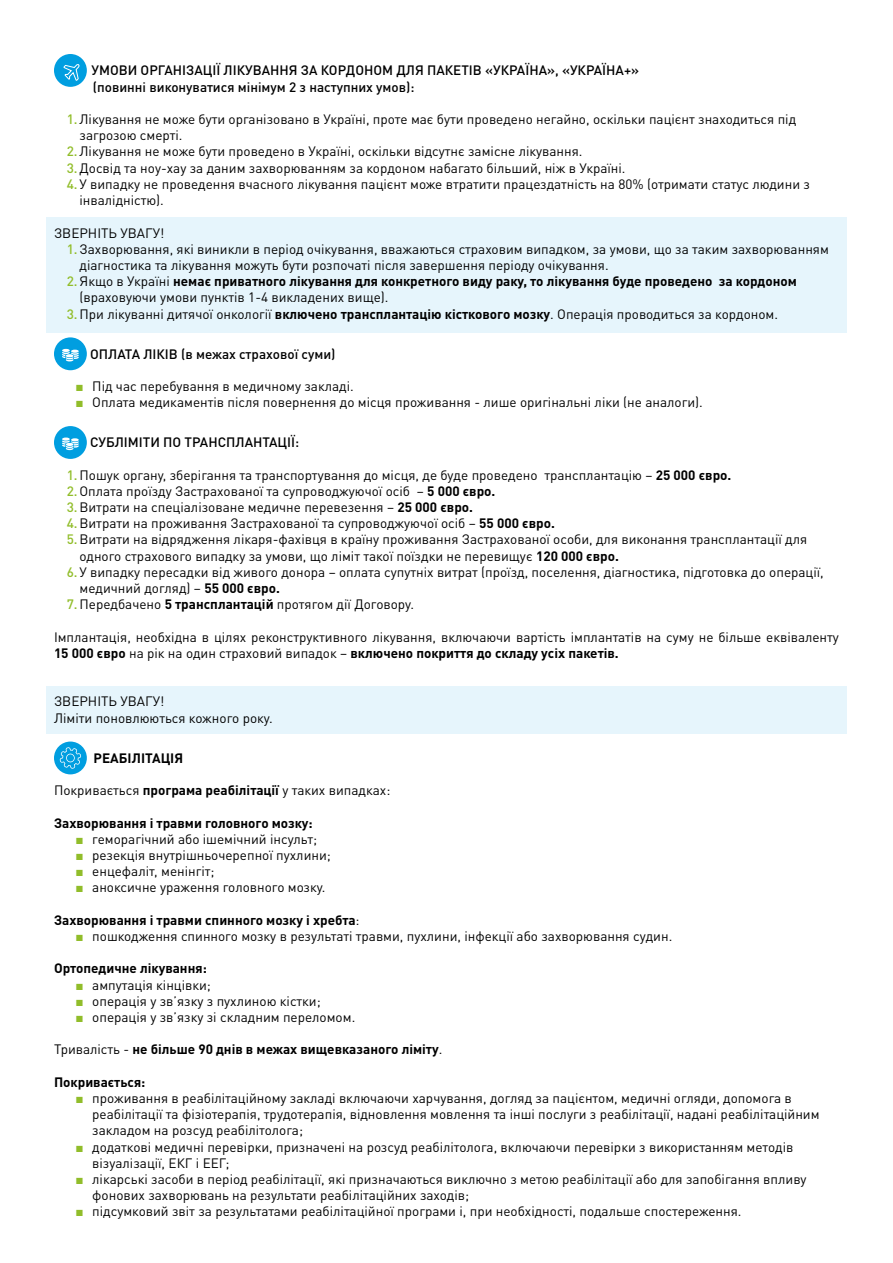
<style>
.page{position:relative;width:893px;height:1263px;background:#fff}
.page>*{position:absolute;margin:0;border:0;box-sizing:border-box;transform-origin:0 0}
.t1{font:13.5px/16.2px "DIN Pro";color:#000}
.t2{font:700 13.5px "DIN Pro";color:#000}
.t3{font:500 13.5px/16.2px "DIN Pro";color:#000}
.s1{font-weight:500;color:#91bd2a}
.s2{font-weight:400}
.s3{font-weight:700}
.s4{font-family:"Times New Roman";color:#91bd2a}
</style>
<div class="page">
<div style="left:46px;top:686px;width:801px;height:47px;background:#e6f5fc"></div>
<div style="left:46px;top:217px;width:801px;height:116px;background:#e6f5fc"></div>
<div style="left:54px;top:54px;width:33px;height:33px;background:#009ee0;border-radius:50%"></div>
<svg style="left:63px;top:64px;width:17px;height:16px"></svg>
<div style="left:54px;top:337px;width:33px;height:33px;background:#009ee0;border-radius:50%"></div>
<svg style="left:62px;top:349px;width:17px;height:12px"></svg>
<div style="left:54px;top:426px;width:33px;height:33px;background:#009ee0;border-radius:50%"></div>
<svg style="left:62px;top:437px;width:17px;height:13px"></svg>
<div style="left:54px;top:741px;width:33px;height:33px;background:#009ee0;border-radius:50%"></div>
<svg style="left:60px;top:747px;width:21px;height:22px"></svg>
<p class="t3" style="left:91px;top:62px;width:549px">УМОВИ ОРГАНІЗАЦІЇ ЛІКУВАННЯ ЗА КОРДОНОМ ДЛЯ ПАКЕТІВ «УКРАЇНА», «УКРАЇНА+» (повинні виконуватися мінімум 2 з наступних умов):</p>
<p class="t1" style="left:67px;top:111px;width:731px"><span class="s1">1.</span>Лікування не може бути організовано в Україні, проте має бути проведено негайно, оскільки пацієнт знаходиться під</p>
<p class="t1" style="left:80px;top:127px;width:104px">загрозою смерті.</p>
<p class="t1" style="left:67px;top:143px;width:517px"><span class="s1">2.</span>Лікування не може бути проведено в Україні, оскільки відсутнє замісне лікування.</p>
<p class="t1" style="left:67px;top:159px;width:560px"><span class="s1">3.</span>Досвід та ноу-хау за даним захворюванням за кордоном набагато більший, ніж в Україні.</p>
<p class="t1" style="left:67px;top:175px;width:745px"><span class="s1">4.</span>У випадку не проведення вчасного лікування пацієнт може втратити працездатність на 80% (отримати статус людини з</p>
<p class="t1" style="left:80px;top:192px;width:86px">інвалідністю).</p>
<p class="t1" style="left:54px;top:224px;width:76px">Зверн іть увагу</p>
<p class="t1" style="left:160px;top:224px;width:6px">!</p>
<p class="t1" style="left:67px;top:240px;width:764px"><span class="s1">1.</span>Захворювання, які виникли в період очікування, вважаються страховим випадком, за умови, що за таким захворюванням</p>
<p class="t1" style="left:80px;top:256px;width:531px">діагностика та лікування можуть бути розпочаті після завершення періоду очікування.</p>
<p class="t2" style="left:67px;top:272px;width:732px"><span class="s1">2.</span><span class="s2">Якщо в Україні</span> немає приватного лікування для конкретного виду раку, то лікування буде проведено за кордоном</p>
<p class="t1" style="left:80px;top:289px;width:310px">(враховуючи умови пунктів 1-4 викладених вище).</p>
<p class="t1" style="left:67px;top:305px;width:713px"><span class="s1">3.</span>При лікуванні дитячої онкології <span class="s3">включено трансплантацію кісткового мозку</span>. Операція проводиться за кордоном.</p>
<p class="t3" style="left:90px;top:345px;width:247px">ОПЛАТА ЛІКІВ (в межах страхової суми)</p>
<p class="t1" style="left:76px;top:377px;width:280px"><span class="s4">■</span> Під час перебування в медичному закладі.</p>
<p class="t1" style="left:76px;top:394px;width:629px"><span class="s4">■</span> Оплата медикаментів після повернення до місця проживання - лише оригінальні ліки (не аналоги).</p>
<p class="t3" style="left:90px;top:434px;width:211px">СУБЛІМІТИ ПО ТРАНСПЛАНТАЦІЇ:</p>
<p class="t1" style="left:67px;top:466px;width:666px"><span class="s1">1.</span>Пошук органу, зберігання та транспортування до місця, де буде проведено трансплантацію – <span class="s3">25 000 євро.</span></p>
<p class="t1" style="left:67px;top:482px;width:430px"><span class="s1">2.</span>Оплата проїзду Застрахованої та супроводжуючої осіб – <span class="s3">5 000 євро.</span></p>
<p class="t1" style="left:67px;top:498px;width:408px"><span class="s1">3.</span>Витрати на спеціалізоване медичне перевезення – <span class="s3">25 000 євро.</span></p>
<p class="t1" style="left:67px;top:515px;width:490px"><span class="s1">4.</span>Витрати на проживання Застрахованої та супроводжуючої осіб – <span class="s3">55 000 євро.</span></p>
<p class="t1" style="left:67px;top:531px;width:742px"><span class="s1">5.</span>Витрати на відрядження лікаря-фахівця в країну проживання Застрахованої особи, для виконання трансплантації для</p>
<p class="t1" style="left:80px;top:547px;width:541px">одного страхового випадку за умови, що ліміт такої поїздки не перевищує <span class="s3">120 000 євро.</span></p>
<p class="t1" style="left:67px;top:563px;width:759px"><span class="s1">6.</span>У випадку пересадки від живого донора – оплата супутніх витрат (проїзд, поселення, діагностика, підготовка до операції,</p>
<p class="t1" style="left:80px;top:579px;width:202px">медичний догляд) – <span class="s3">55 000 євро.</span></p>
<p class="t1" style="left:67px;top:596px;width:349px"><span class="s1">7.</span>Передбачено <span class="s3">5 трансплантацій</span> протягом дії Договору.</p>
<p class="t1" style="left:54px;top:628px;width:786px">І мплантація, необхідна в цілях реконструктивного лікування, включаючи вартість імплантатів на суму не більше еквіваленту<br><span class="s3">15 000 євро</span> на рік на один страховий випадок – <span class="s3">включено покриття до складу усіх пакетів.</span></p>
<p class="t1" style="left:54px;top:693px;width:76px">Зверн іть увагу</p>
<p class="t1" style="left:54px;top:693px;width:220px;text-align:center">!<br>Ліміти поновлюються кожного року.</p>
<p class="t2" style="left:94px;top:749px;width:91px">РЕАБІЛІТАЦІЯ</p>
<p class="t1" style="left:54px;top:781px;width:338px">Покривається <span class="s3">програма реабілітації</span> у таких випадках:</p>
<p class="t2" style="left:54px;top:813px;width:260px">Захворювання і травми головного мозку:</p>
<p class="t1" style="left:76px;top:830px;width:243px"><span class="s4">■</span> геморагічний або ішемічний інсульт;</p>
<p class="t1" style="left:76px;top:846px;width:257px"><span class="s4">■</span> резекція внутрішньочерепної пухлини;</p>
<p class="t1" style="left:76px;top:862px;width:140px"><span class="s4">■</span> енцефаліт, менінгіт;</p>
<p class="t1" style="left:76px;top:879px;width:251px"><span class="s4">■</span> аноксичне ураження головного мозку.</p>
<p class="t2" style="left:54px;top:911px;width:307px">Захворювання і травми спинного мозку і хребта<span class="s2">:</span></p>
<p class="t1" style="left:76px;top:927px;width:598px"><span class="s4">■</span> пошкодження спинного мозку в результаті травми, пухлини, інфекції або захворювання судин.</p>
<p class="t2" style="left:54px;top:959px;width:154px">Ортопедичне лікування:</p>
<p class="t1" style="left:76px;top:976px;width:137px"><span class="s4">■</span> ампутація кінцівки;</p>
<p class="t1" style="left:76px;top:992px;width:247px"><span class="s4">■</span> операція у зв’язку з пухлиною кістки;</p>
<p class="t1" style="left:76px;top:1008px;width:281px"><span class="s4">■</span> операція у зв’язку зі складним переломом.</p>
<p class="t2" style="left:54px;top:1040px;width:390px"><span class="s2">Тривалість -</span> не більше 90 днів в межах вищевказаного ліміту<span class="s2">.</span></p>
<p class="t2" style="left:54px;top:1073px;width:93px">Покривається:</p>
<p class="t1" style="left:92px;top:1089px;width:729px;text-indent:-17px"><span class="s4">■</span> проживання в реабілітаційному закладі включаючи харчування, догляд за пацієнтом, медичні огляди, допомога в реабілітації та фізіотерапія, трудотерапія, відновлення мовлення та інші послуги з реабілітації, надані реабілітаційним закладом на розсуд реабілітолога;</p>
<p class="t1" style="left:92px;top:1138px;width:703px;text-indent:-17px"><span class="s4">■</span> додаткові медичні перевірки, призначені на розсуд реабілітолога, включаючи перевірки з використанням методів візуалізації, Е КГ і ЕЕ Г;</p>
<p class="t1" style="left:92px;top:1170px;width:716px;text-indent:-17px"><span class="s4">■</span> лікарські засоби в період реабілітації, які призначаються виключно з метою реабілітації або для запобігання впливу фонових захворювань на результати реабілітаційних заходів;</p>
<p class="t1" style="left:76px;top:1203px;width:667px"><span class="s4">■</span> підсумковий звіт за результатами реабілітаційної програми і, при необхідності, подальше спостереження.</p>
</div>
